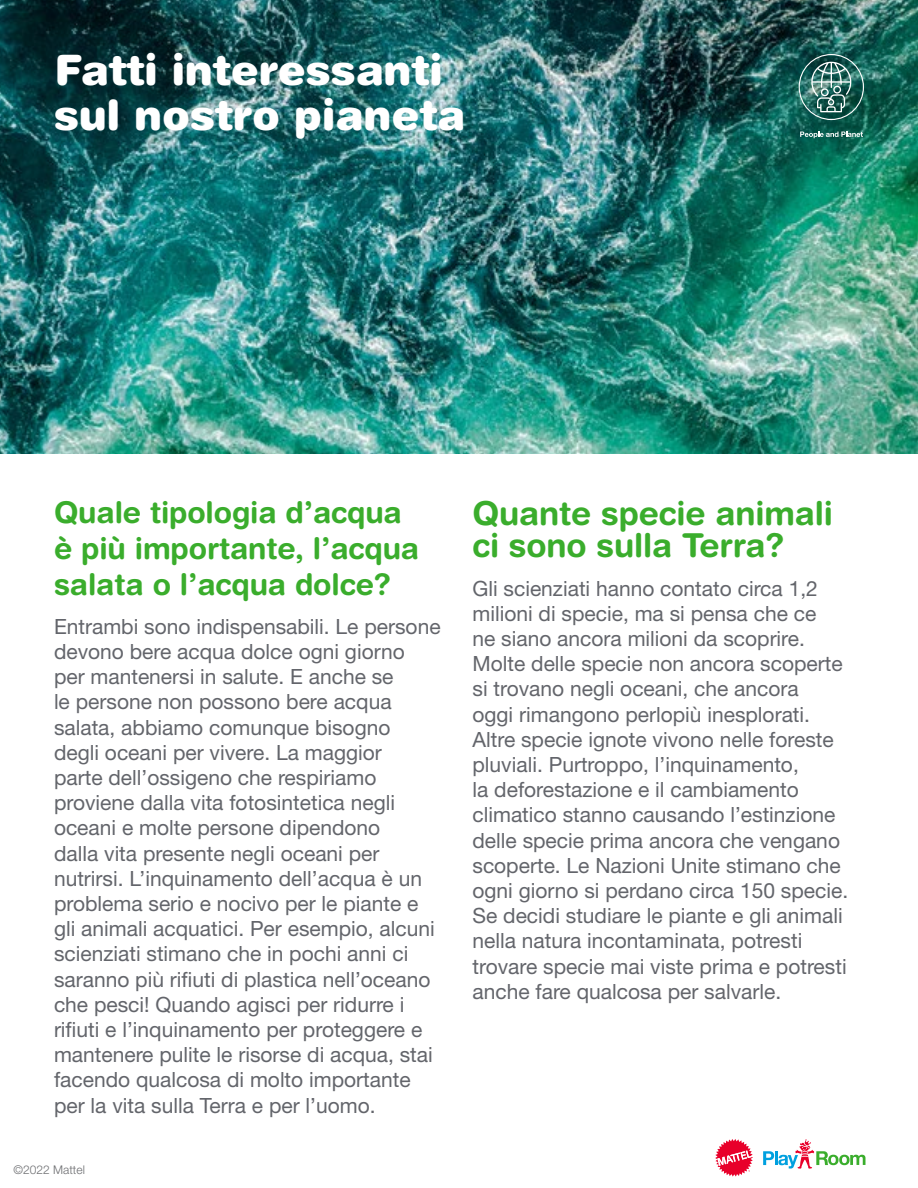
<style>
.page{position:relative;width:918px;height:1188px;background:#fff}
.page>*{position:absolute;margin:0;border:0;box-sizing:border-box;transform-origin:0 0}
.t1{font:900 42px/45px "Helvetica Rounded LT Std";color:#fff}
.t2{font:700 33px/31.5px "Helvetica Rounded LT Std";letter-spacing:-.005em;color:#3aad2c}
.t3{font:700 30px/36px "Helvetica Rounded LT Std";letter-spacing:-.005em;color:#3aad2c}
.t4{font:21px/25.2px "Helvetica Neue LT Std";color:#63656b}
.t5{font:300 12px "Helvetica Neue LT Std";color:#6d6e71}
</style>
<div class="page">
<img style="left:0;top:0;width:918px;height:454px">
<svg style="left:763px;top:1139px;width:102px;height:30px"></svg>
<svg style="left:715px;top:1139px;width:38px;height:38px"></svg>
<svg style="left:800px;top:132px;width:63px;height:6px"></svg>
<svg style="left:799px;top:54px;width:65px;height:66px;background:#407770"></svg>
<h1 class="t1" style="left:54px;top:46px;width:413px">Fatti interessanti sul nostro pianeta</h1>
<h3 class="t3" style="left:54px;top:494px;width:367px">Quale tipologia d’acqua è più importante, l’acqua salata o l’acqua dolce?</h3>
<p class="t4" style="left:54px;top:613px;width:388px">Entrambi sono indispensabili. Le persone devono bere acqua dolce ogni giorno per mantenersi in salute. E anche se<br>le persone non possono bere acqua salata, abbiamo comunque bisogno degli oceani per vivere. La maggior<br>parte dell’ossigeno che respiriamo proviene dalla vita fotosintetica negli oceani e molte persone dipendono<br>dalla vita presente negli oceani per nutrirsi. L’inquinamento dell’acqua è un problema serio e nocivo per le piante e gli animali acquatici. Per esempio, alcuni scienziati stimano che in pochi anni ci saranno più rifiuti di plastica nell’oceano che pesci! Quando agisci per ridurre i rifiuti e l’inquinamento per proteggere e mantenere pulite le risorse di acqua, stai facendo qualcosa di molto importante per la vita sulla Terra e per l’uomo.</p>
<p class="t5" style="left:14px;top:1163px;width:73px">©2022 Mattel</p>
<h2 class="t2" style="left:472px;top:497px;width:362px">Quante specie animali ci sono sulla Terra?</h2>
<p class="t4" style="left:472px;top:575px;width:377px">Gli scienziati hanno contato circa 1,2 milioni di specie, ma si pensa che ce<br>ne siano ancora milioni da scoprire.<br>Molte delle specie non ancora scoperte si trovano negli oceani, che ancora<br>oggi rimangono perlopiù inesplorati.<br>Altre specie ignote vivono nelle foreste pluviali. Purtroppo, l’inquinamento,<br>la deforestazione e il cambiamento climatico stanno causando l’estinzione delle specie prima ancora che vengano scoperte. Le Nazioni Unite stimano che ogni giorno si perdano circa 150 specie.<br>Se decidi studiare le piante e gli animali nella natura incontaminata, potresti trovare specie mai viste prima e potresti anche fare qualcosa per salvarle.</p>
</div>
